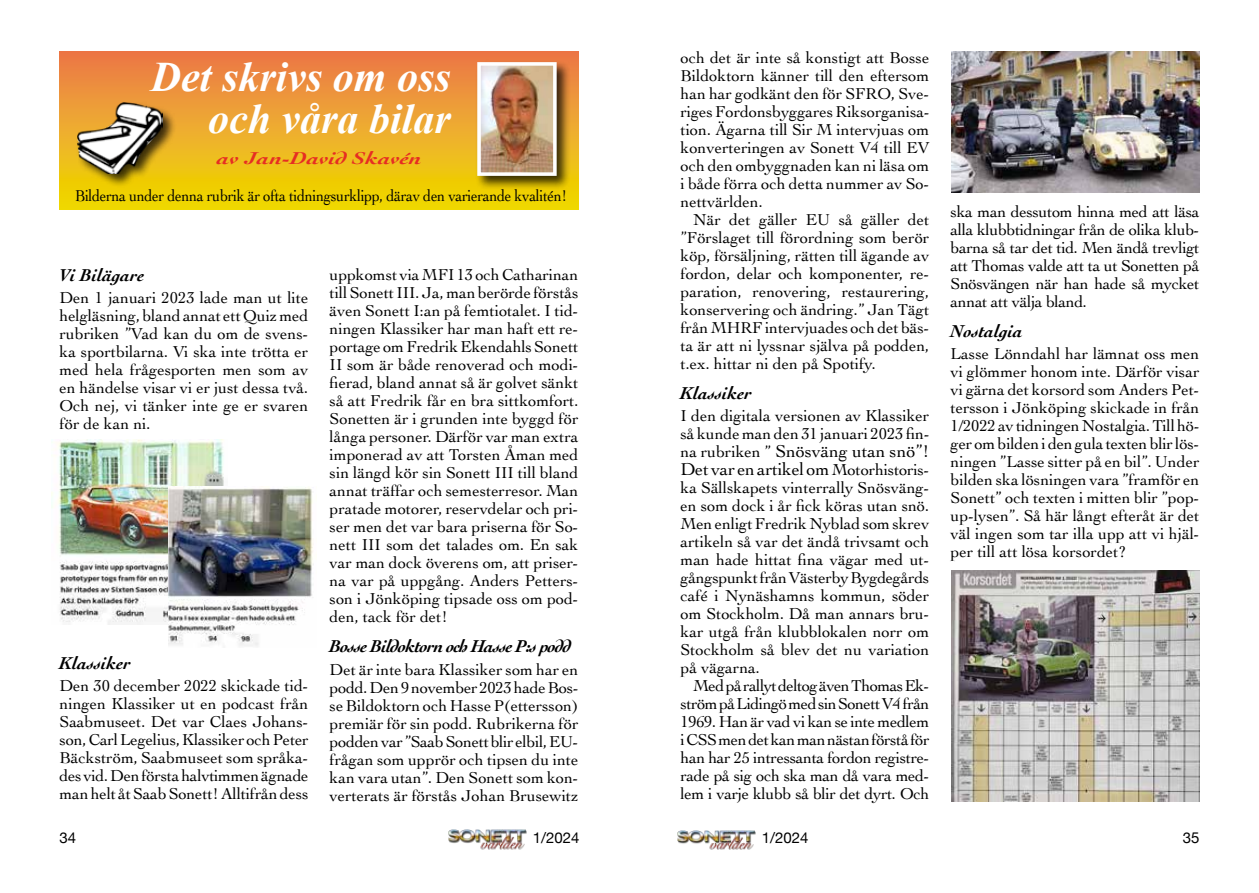
<style>
.page{position:relative;width:1259px;height:893px;background:#fff}
.page>*{position:absolute;margin:0;border:0;box-sizing:border-box;transform-origin:0 0}
.t1{font:italic 700 42px/42px "Times New Roman";color:#fff;text-align:right}
.t2{font:18px/18px "Cochin";letter-spacing:-.005em;color:#000}
.t3{font:italic 700 18px "Cochin";color:#000}
.t4{font:italic 700 18px "Cochin";letter-spacing:-.04em;color:#000}
.t5{font:italic 700 18px "Cochin";color:#e62d23;scale:1.3 1}
.t6{font:16.5px/18px "Cochin";color:#000;text-align:justify}
.t7{font:16.5px "Cochin";letter-spacing:-.02em;color:#000;scale:.9 1}
.t8{font:15px "Helvetica Neue";color:#000}
.s1{font-size:16.5px}
</style>
<div class="page">
<img style="left:448px;top:830px;width:78px;height:20px">
<img style="left:677px;top:830px;width:78px;height:20px">
<div style="left:60px;top:51px;width:518px;height:159px;background:linear-gradient(to bottom,#ec7850,#efde00)"></div>
<div style="left:475px;top:60px;width:95px;height:130px;background:#000;opacity:.75"></div>
<img style="left:482px;top:67px;width:69px;height:104px">
<div style="left:477px;top:62px;width:79px;height:114px;border:4px solid #fff"></div>
<div style="left:76px;top:101px;width:101px;height:87px;background:#000;opacity:.75"></div>
<img style="left:77px;top:103px;width:86px;height:71px">
<img style="left:51px;top:440px;width:173px;height:184px">
<img style="left:168px;top:487px;width:146px;height:159px">
<img style="left:951px;top:51px;width:248px;height:141px">
<img style="left:952px;top:570px;width:247px;height:231px">
<h1 class="t1" style="left:151px;top:54px;width:301px">Det skrivs om oss och våra bilar</h1>
<p class="t5" style="left:217px;top:145px;width:159px">av Jan-David Skavén</p>
<p class="t7" style="left:75px;top:184px;width:548px">Bilderna under denna rubrik är ofta tidningsurklipp, därav den varierande kvalitén!</p>
<p class="t3" style="left:60px;top:263px;width:86px">Vi Bilägare</p>
<p class="t6" style="left:60px;top:288px;width:250px">Den 1 januari 2023 lade man ut lite helgläsning, bland annat ett Quiz med rubriken ”Vad kan du om de svens&shy;ka sportbilarna. Vi ska inte trötta er med hela frågesporten men som av en händelse visar vi er just dessa två.<br>Och nej, vi tänker inte ge er svaren för de kan ni.</p>
<p class="t3" style="left:60px;top:651px;width:73px">Klassiker</p>
<p class="t6" style="left:60px;top:676px;width:250px">Den 30 december 2022 skickade tid&shy;ningen Klassiker ut en podcast från Saabmuseet. Det var Claes Johans&shy;son, Carl Legelius, Klassiker och Peter Bäckström, Saabmuseet som språka&shy;des vid. Den första halvtimmen ägnade man helt åt Saab Sonett! Alltifrån dess</p>
<p class="t6" style="left:330px;top:265px;width:250px">uppkomst via MFI 13 och Catharinan till Sonett III. Ja, man berörde förstås även Sonett I:an på femtiotalet. I tid&shy;ningen Klassiker har man haft ett re&shy;portage om Fredrik Ekendahls Sonett II som är både renoverad och modi&shy;fierad, bland annat så är golvet sänkt så att Fredrik får en bra sittkomfort.<br>Sonetten är i grunden inte byggd för långa personer. Därför var man extra imponerad av att Torsten Åman med sin längd kör sin Sonett III till bland annat träffar och semesterresor. Man pratade motorer, reservdelar och pri&shy;ser men det var bara priserna för So&shy;nett III som det talades om. En sak var man dock överens om, att priser&shy;na var på uppgång. Anders Petters&shy;son i Jönköping tipsade oss om pod&shy;den, tack för det!</p>
<p class="t4" style="left:330px;top:634px;width:243px">Bosse Bildoktorn och Hasse P:s podd</p>
<p class="t6" style="left:330px;top:659px;width:250px">Det är inte bara Klassiker som har en podd. Den 9 november 2023 hade Bos&shy;se Bildoktorn och Hasse P(ettersson) premiär för sin podd. Rubrikerna för podden var ”Saab Sonett blir elbil, EU&shy;frågan som upprör och tipsen du inte kan vara utan”. Den Sonett som kon&shy;verterats är förstås Johan Brusewitz</p>
<p class="t6" style="left:680px;top:48px;width:250px">och det är inte så konstigt att Bosse Bildoktorn känner till den eftersom han har godkänt den för SFRO, Sve&shy;riges Fordonsbyggares Riksorganisa&shy;tion. Ägarna till Sir M intervjuas om konverteringen av Sonett V4 till EV och den ombyggnaden kan ni läsa om i både förra och detta nummer av So&shy;nettvärlden.</p>
<p class="t6" style="left:680px;top:210px;width:250px;text-indent:13px">När det gäller EU så gäller det ”Förslaget till förordning som berör köp, försäljning, rätten till ägande av fordon, delar och komponenter, re&shy;paration, renovering, restaurering, konservering och ändring.” Jan Tägt från MHRF intervjuades och det bäs&shy;ta är att ni lyssnar själva på podden, t.ex. hittar ni den på Spotify.</p>
<p class="t3" style="left:680px;top:381px;width:73px">Klassiker</p>
<p class="t6" style="left:680px;top:406px;width:250px">I den digitala versionen av Klassiker så kunde man den 31 januari 2023 fin-</p>
<p class="t2" style="left:680px;top:442px;width:250px"><span class="s1">na rubriken ”</span> Snösväng utan snö”!<br>Det var en artikel om <span class="s1">Motorhistoris-</span></p>
<p class="t6" style="left:680px;top:478px;width:250px">ka Sällskapets vinterrally Snösväng&shy;en som dock i år fick köras utan snö.<br>Men enligt Fredrik Nyblad som skrev artikeln så var det ändå trivsamt och man hade hittat fina vägar med ut&shy;gångspunkt från Västerby Bygdegårds café i Nynäshamns kommun, söder om Stockholm. Då man annars bru&shy;kar utgå från klubblokalen norr om Stockholm så blev det nu variation på vägarna.</p>
<p class="t6" style="left:680px;top:676px;width:250px;text-indent:13px">Med på rallyt deltog även Thomas Ek&shy;ström på Lidingö med sin Sonett V4 från 1969. Han är vad vi kan se inte medlem i CSS men det kan man nästan förstå för han har 25 intressanta fordon registre&shy;rade på sig och ska man då vara med&shy;lem i varje klubb så blir det dyrt. Och</p>
<p class="t6" style="left:950px;top:202px;width:250px">ska man dessutom hinna med att läsa alla klubbtidningar från de olika klub&shy;barna så tar det tid. Men ändå trevligt att Thomas valde att ta ut Sonetten på Snösvängen när han hade så mycket annat att välja bland.</p>
<p class="t3" style="left:950px;top:319px;width:74px">Nostalgia</p>
<p class="t6" style="left:950px;top:344px;width:250px">Lasse Lönndahl har lämnat oss men vi glömmer honom inte. Därför visar vi gärna det korsord som Anders Pet&shy;tersson i Jönköping skickade in från 1/2022 av tidningen Nostalgia. Till hö&shy;ger om bilden i den gula texten blir lös&shy;ningen ”Lasse sitter på en bil”. Under bilden ska lösningen vara ”framför en Sonett” och texten i mitten blir ”pop&shy;up-lysen”. Så här långt efteråt är det väl ingen som tar illa upp att vi hjäl&shy;per till att lösa korsordet?</p>
<p class="t8" style="left:60px;top:827px;width:18px">34</p>
<p class="t8" style="left:533px;top:827px;width:48px">1/2024</p>
<p class="t8" style="left:762px;top:827px;width:48px">1/2024</p>
<p class="t8" style="left:1182px;top:827px;width:18px">35</p>
</div>
